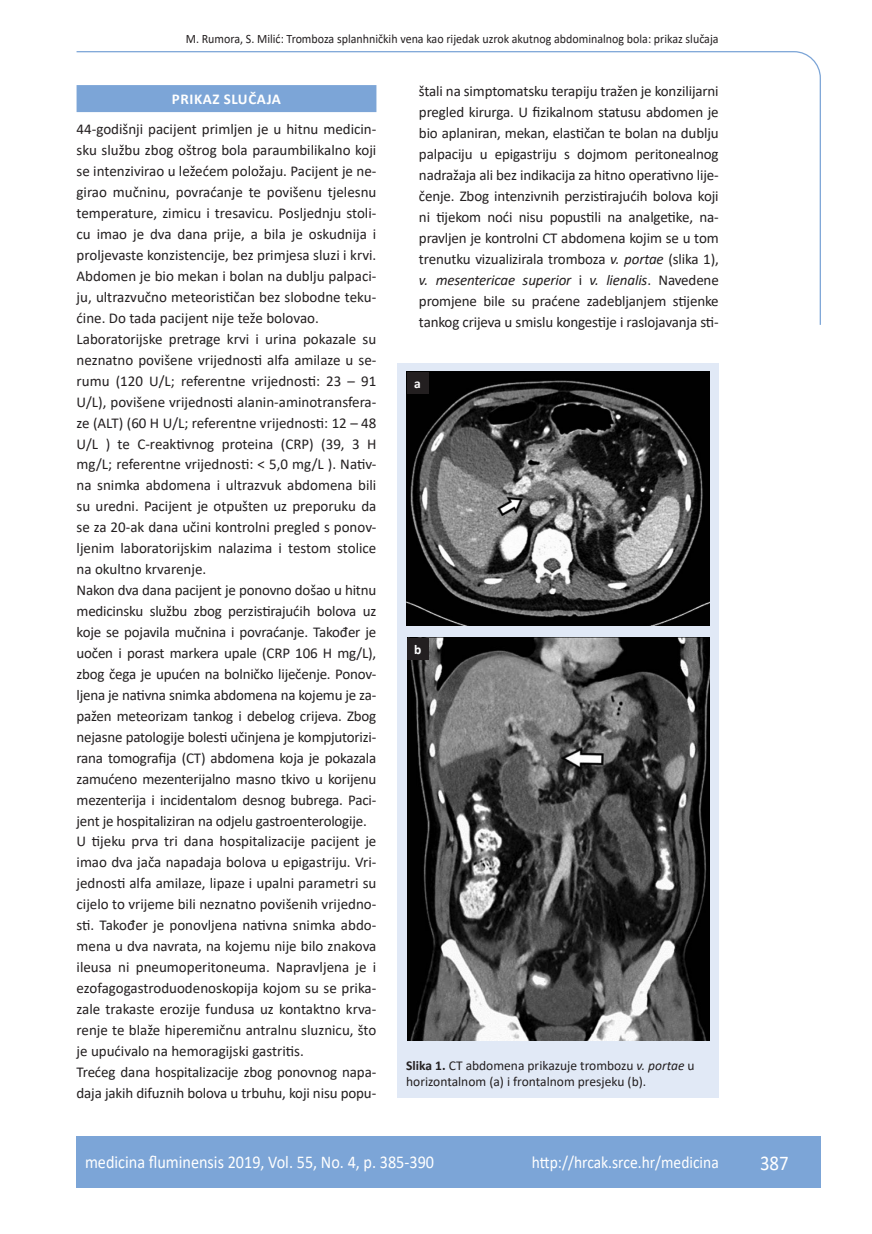
<style>
.page{position:relative;width:872px;height:1234px;background:#fff}
.page>*{position:absolute;margin:0;border:0;box-sizing:border-box;transform-origin:0 0}
.t1{font:21px "Calibri";color:#fff;scale:.9 1}
.t2{font:18px "Calibri";color:#fff;scale:.9 1}
.t3{font:17.25px "Calibri";color:#fff;scale:.9 1}
.osnovni_tekst{font:15px/21px "Calibri";letter-spacing:-.01em;color:#231f20;text-align:justify}
.naslov_ruler{font:700 15px "Calibri";letter-spacing:.04em;color:#fff}
.potpis_slika{font:13.5px/16.5px "Calibri";color:#231f20}
.potpis_slika-2{font:700 13.5px "Calibri";color:#fff}
.glava{font:12.75px "Calibri";color:#231f20;scale:.94 1}
.s1{font-style:italic}
.s2{font-weight:700}
</style>
<div class="page">
<svg style="left:76px;top:51px;width:745px;height:274px"></svg>
<div style="left:77px;top:1135px;width:744px;height:51px;background:#7ca5d7"></div>
<div style="left:77px;top:85px;width:299px;height:27px;background:#7ca5d7"></div>
<div style="left:398px;top:363px;width:321px;height:734px;background:#e1e9f6"></div>
<img style="left:407px;top:371px;width:303px;height:254px">
<img style="left:407px;top:637px;width:303px;height:402px">
<div style="left:407px;top:372px;width:21px;height:21px;background:#231f20"></div>
<div style="left:407px;top:638px;width:21px;height:21px;background:#231f20"></div>
<p class="glava" style="left:186px;top:29px;width:568px">M. Rumora, S. Milić: Tromboza splanhničkih vena kao rijedak uzrok akutnog abdominalnog bola: prikaz slučaja</p>
<p class="naslov_ruler" style="left:172px;top:88px;width:111px">PRIKAZ SLUČAJA</p>
<p class="osnovni_tekst" style="left:77px;top:118px;width:301px">44-godišnji pacijent primljen je u hitnu medicin&shy;sku službu zbog oštrog bola paraumbilikalno koji se intenzivirao u ležećem položaju. Pacijent je ne&shy;girao mučninu, povraćanje te povišenu tjelesnu temperature, zimicu i tresavicu. Posljednju stoli&shy;cu imao je dva dana prije, a bila je oskudnija i proljevaste konzistencije, bez primjesa sluzi i krvi.<br>Abdomen je bio mekan i bolan na dublju palpaci&shy;ju, ultrazvučno meteorističan bez slobodne teku&shy;ćine. Do tada pacijent nije teže bolovao.</p>
<p class="osnovni_tekst" style="left:77px;top:328px;width:301px">Laboratorijske pretrage krvi i urina pokazale su neznatno povišene vrijednosti alfa amilaze u se&shy;rumu (120 U/L; referentne vrijednosti: 23 – 91<br>U/L), povišene vrijednosti alanin-aminotransfera&shy;ze (ALT) (60 H U/L; referentne vrijednosti: 12 – 48<br>U/L ) te C-reaktivnog proteina (CRP) (39, 3 H mg/L; referentne vrijednosti: &lt; 5,0 mg/L ). Nativ&shy;na snimka abdomena i ultrazvuk abdomena bili su uredni. Pacijent je otpušten uz preporuku da se za 20-ak dana učini kontrolni pregled s ponov&shy;ljenim laboratorijskim nalazima i testom stolice na okultno krvarenje.</p>
<p class="osnovni_tekst" style="left:77px;top:579px;width:301px">Nakon dva dana pacijent je ponovno došao u hitnu medicinsku službu zbog perzistirajućih bolova uz koje se pojavila mučnina i povraćanje. Također je uočen i porast markera upale (CRP 106 H mg/L), zbog čega je upućen na bolničko liječenje. Ponov&shy;ljena je nativna snimka abdomena na kojemu je za&shy;pažen meteorizam tankog i debelog crijeva. Zbog nejasne patologije bolesti učinjena je kompjutorizi&shy;rana tomografija (CT) abdomena koja je pokazala zamućeno mezenterijalno masno tkivo u korijenu mezenterija i incidentalom desnog bubrega. Paci&shy;jent je hospitaliziran na odjelu gastroenterologije.</p>
<p class="osnovni_tekst" style="left:77px;top:830px;width:301px">U tijeku prva tri dana hospitalizacije pacijent je imao dva jača napadaja bolova u epigastriju. Vri&shy;jednosti alfa amilaze, lipaze i upalni parametri su cijelo to vrijeme bili neznatno povišenih vrijedno&shy;sti. Također je ponovljena nativna snimka abdo&shy;mena u dva navrata, na kojemu nije bilo znakova ileusa ni pneumoperitoneuma. Napravljena je i ezofagogastroduodenoskopija kojom su se prika&shy;zale trakaste erozije fundusa uz kontaktno krva&shy;renje te blaže hiperemičnu antralnu sluznicu, što je upućivalo na hemoragijski gastritis.</p>
<p class="osnovni_tekst" style="left:77px;top:1060px;width:301px">Trećeg dana hospitalizacije zbog ponovnog napa&shy;daja jakih difuznih bolova u trbuhu, koji nisu popu-</p>
<p class="osnovni_tekst" style="left:419px;top:80px;width:301px">štali na simptomatsku terapiju tražen je konzilijarni pregled kirurga. U fizikalnom statusu abdomen je bio aplaniran, mekan, elastičan te bolan na dublju palpaciju u epigastriju s dojmom peritonealnog nadražaja ali bez indikacija za hitno operativno lije&shy;čenje. Zbog intenzivnih perzistirajućih bolova koji ni tijekom noći nisu popustili na analgetike, na&shy;pravljen je kontrolni CT abdomena kojim se u tom trenutku vizualizirala tromboza <span class="s1">v. portae</span> (slika 1), <span class="s1">v. mesentericae superior</span> i <span class="s1">v. lienalis</span>. Navedene promjene bile su praćene zadebljanjem stijenke tankog crijeva u smislu kongestije i raslojavanja sti-</p>
<p class="potpis_slika-2" style="left:414px;top:374px;width:8px">a</p>
<p class="potpis_slika-2" style="left:414px;top:640px;width:9px">b</p>
<p class="potpis_slika" style="left:406px;top:1056px;width:290px"><span class="s2">Slika 1.</span> CT abdomena prikazuje trombozu <span class="s1">v. portae</span> u horizontalnom (a) i frontalnom presjeku (b).</p>
<p class="t2" style="left:85px;top:1149px;width:389px">medicina fluminensis 2019, Vol. 55, No. 4, p. 385-390</p>
<p class="t3" style="left:532px;top:1150px;width:209px">http://hrcak.srce.hr/medicina</p>
<p class="t1" style="left:760px;top:1147px;width:33px">387</p>
</div>
